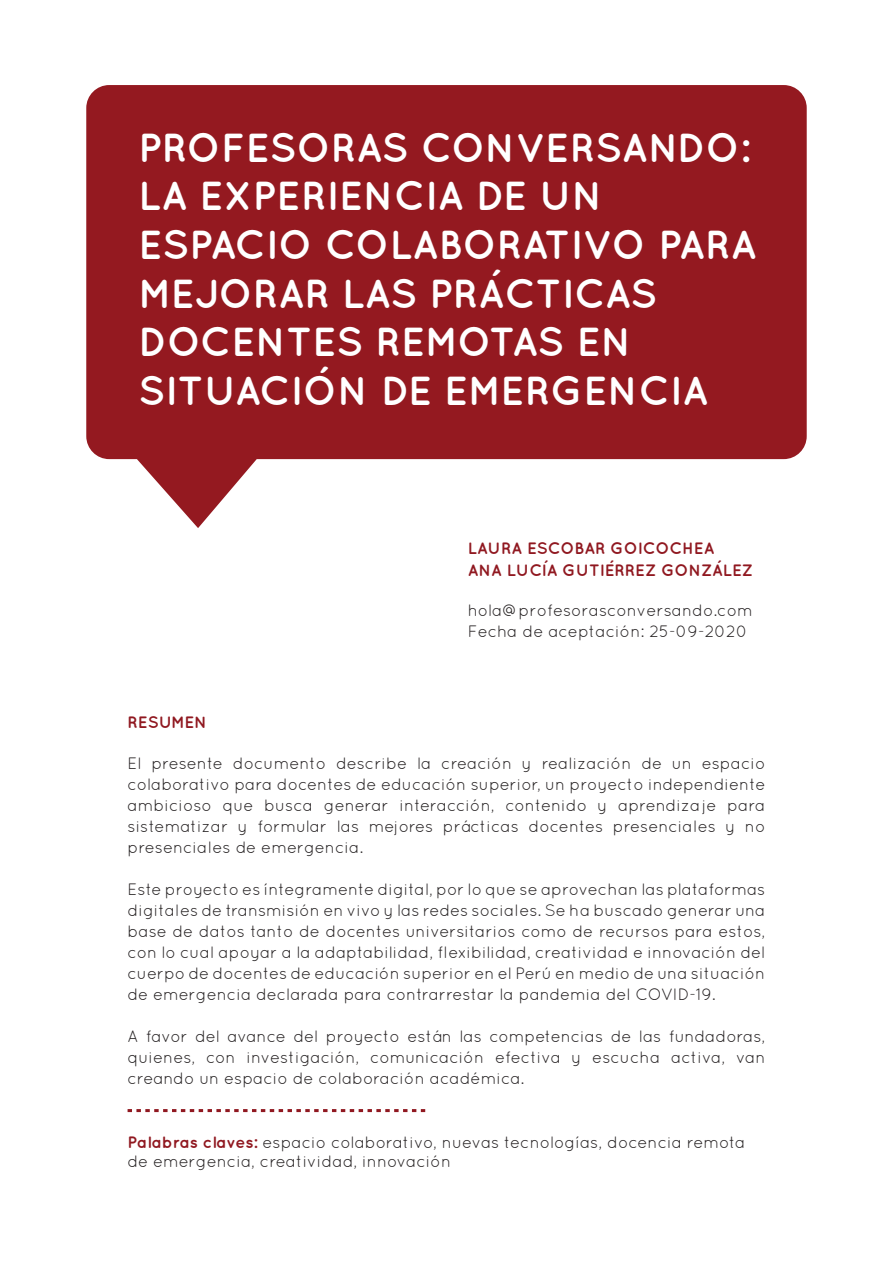
<style>
.page{position:relative;width:893px;height:1263px;background:#fff}
.page>*{position:absolute;margin:0;border:0;box-sizing:border-box;transform-origin:0 0}
.t1{font:700 40.5px/48.6px "Quicksand";color:#fff}
.TEXTO{font:16.5px/21px "Quicksand";color:#231f20;text-align:justify}
.t2{font:700 16.5px/22px "Quicksand";color:#901820}
.s1{font-weight:700;color:#901820}
</style>
<div class="page">
<svg style="left:86px;top:85px;width:721px;height:443px;background:#a33a40"></svg>
<svg style="left:128px;top:1109px;width:297px;height:3px"></svg>
<p class="t1" style="left:138px;top:122px;width:620px">PROFESORAS CONVERSANDO:<br>LA EXPERIENCIA DE UN<br>ESPACIO COLABORATIVO PARA<br>MEJORAR LAS PRÁCTICAS<br>DOCENTES REMOTAS EN<br>SITUACIÓN DE EMERGENCIA</p>
<p class="t2" style="left:468px;top:537px;width:287px">LAURA ESCOBAR GOICOCHEA<br>ANA LUCÍA GUTIÉRREZ GONZÁLEZ</p>
<p class="TEXTO" style="left:468px;top:599px;width:287px">hola@profesorasconversando.com<br>Fecha de aceptación: 25-09-2020</p>
<p class="t2" style="left:128px;top:711px;width:81px">RESUMEN</p>
<p class="TEXTO" style="left:128px;top:752px;width:639px">El presente documento describe la creación y realización de un espacio colaborativo para docentes de educación superior, un proyecto independiente ambicioso que busca generar interacción, contenido y aprendizaje para sistematizar y formular las mejores prácticas docentes presenciales y no presenciales de emergencia.</p>
<p class="TEXTO" style="left:128px;top:878px;width:639px">Este proyecto es íntegramente digital, por lo que se aprovechan las plataformas digitales de transmisión en vivo y las redes sociales. Se ha buscado generar una base de datos tanto de docentes universitarios como de recursos para estos, con lo cual apoyar a la adaptabilidad, flexibilidad, creatividad e innovación del cuerpo de docentes de educación superior en el Perú en medio de una situación de emergencia declarada para contrarrestar la pandemia del COVID-19.</p>
<p class="TEXTO" style="left:128px;top:1025px;width:639px">A favor del avance del proyecto están las competencias de las fundadoras, quienes, con investigación, comunicación efectiva y escucha activa, van creando un espacio de colaboración académica.</p>
<p class="TEXTO" style="left:128px;top:1132px;width:619px;line-height:19.8px"><span class="s1">Palabras claves:</span> espacio colaborativo, nuevas tecnologías, docencia remota de emergencia, creatividad, innovación</p>
</div>
